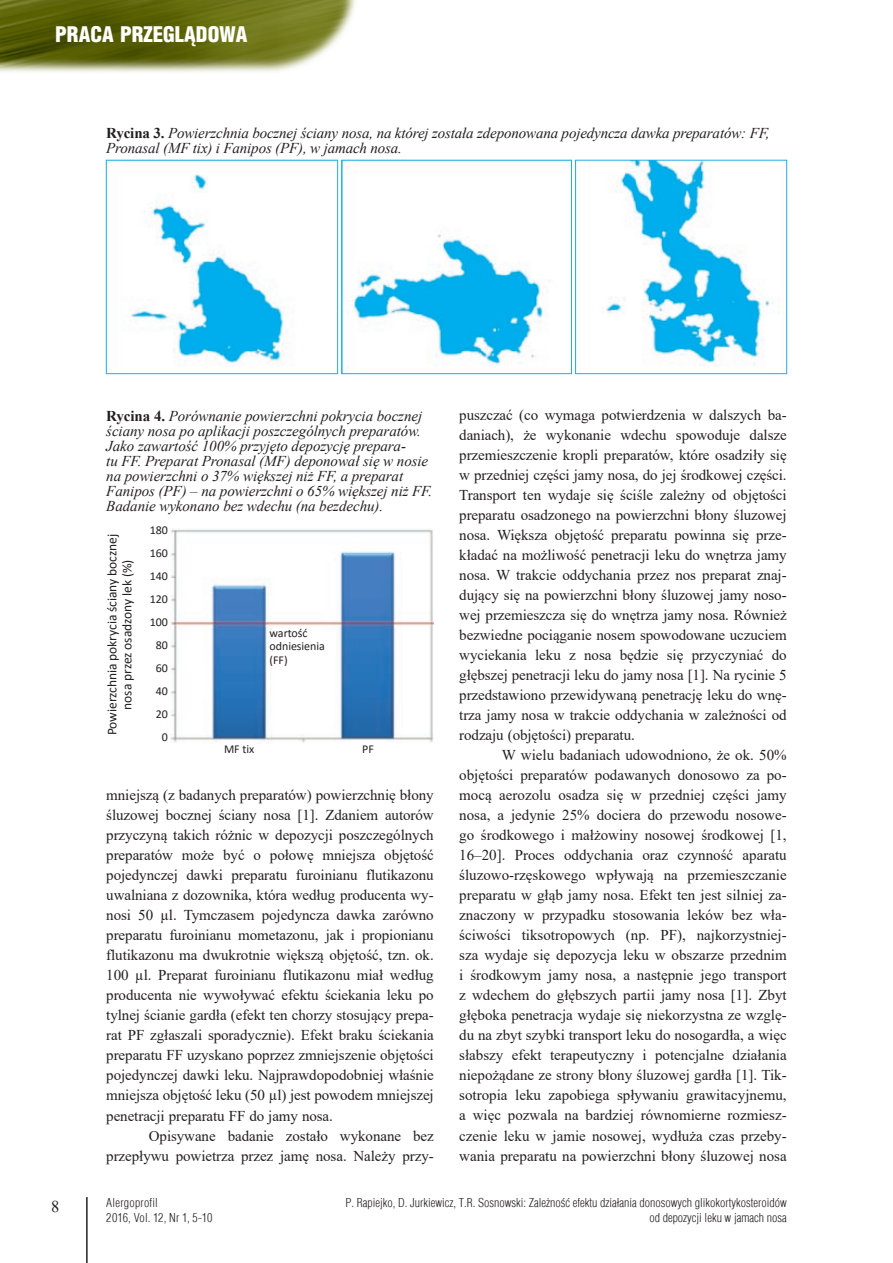
<style>
.page{position:relative;width:893px;height:1263px;background:#fff}
.page>*{position:absolute;margin:0;border:0;box-sizing:border-box;transform-origin:0 0}
.t1{font:900 21px "Switzerland Cond";color:#fff}
.t2{font:16.5px "Times New Roman";color:#231f20}
.t3{font:15px/20px "Times New Roman";letter-spacing:-.005em;color:#231f20;text-align:justify}
.t4{font:italic 15px/15px "Times New Roman";letter-spacing:-.005em;color:#231f20}
.t5{font:13.5px/15px "Calibri";letter-spacing:-.005em;color:#231f20;text-align:center}
.t6{font:300 12px/14.4px "Switzerland Cond";color:#231f20}
.t7{font:12px/23px "Calibri";letter-spacing:-.005em;color:#231f20}
.s1{font-weight:700;font-style:normal}
</style>
<div class="page">
<img style="left:0;top:0;width:356px;height:72px">
<hr style="left:86px;top:1197px;width:2px;height:66px;background:#231f20">
<img style="left:108px;top:162px;width:180px;height:204px">
<div style="left:106px;top:160px;width:232px;height:214px;border:1px solid #1fafe5"></div>
<img style="left:343px;top:162px;width:207px;height:210px">
<div style="left:341px;top:160px;width:231px;height:214px;border:1px solid #1fafe5"></div>
<img style="left:606px;top:162px;width:173px;height:204px">
<div style="left:575px;top:160px;width:212px;height:214px;border:1px solid #1fafe5"></div>
<img style="left:171px;top:529px;width:263px;height:214px">
<h1 class="t1" style="left:55px;top:20px;width:194px">PRACA PRZEGLĄDOWA</h1>
<p class="t4" style="left:106px;top:125px;width:665px"><span class="s1">Rycina 3.</span> Powierzchnia bocznej ściany nosa, na której została zdeponowana pojedyncza dawka preparatów: FF,<br>Pronasal (MF tix) i Fanipos (PF), w jamach nosa.</p>
<p class="t4" style="left:106px;top:408px;width:327px"><span class="s1">Rycina 4.</span> Porównanie powierzchni pokrycia bocznej ściany nosa po aplikacji poszczególnych preparatów.<br>Jako zawartość 100% przyjęto depozycję prepara-<br>tu FF. Preparat Pronasal (MF) deponował się w nosie na powierzchni o 37% większej niż FF, a preparat Fanipos (PF) – na powierzchni o 65% większej niż FF.<br>Badanie wykonano bez wdechu (na bezdechu).</p>
<p class="t5" style="left:104px;top:735px;width:203px;rotate:-90deg">Powierzchnia pokrycia ściany bocznej nosa przez osadzony lek (%)</p>
<p class="t7" style="left:150px;top:518px;width:20px;text-align:right">180<br>160<br>140<br>120<br>100<br>80<br>60<br>40<br>20<br>0</p>
<p class="t7" style="left:270px;top:626px;width:57px;line-height:13.5px">wartość odniesienia (FF)</p>
<p class="t7" style="left:224px;top:737px;width:32px">MF tix</p>
<p class="t7" style="left:362px;top:737px;width:13px">PF</p>
<p class="t3" style="left:106px;top:784px;width:329px">mniejszą (z badanych preparatów) powierzchnię błony śluzowej bocznej ściany nosa [1]. Zdaniem autorów przyczyną takich różnic w depozycji poszczególnych preparatów może być o połowę mniejsza objętość pojedynczej dawki preparatu furoinianu flutikazonu uwalniana z dozownika, która według producenta wy&shy;nosi 50 µl. Tymczasem pojedyncza dawka zarówno preparatu furoinianu mometazonu, jak i propionianu flutikazonu ma dwukrotnie większą objętość, tzn. ok.<br>100 µl. Preparat furoinianu flutikazonu miał według producenta nie wywoływać efektu ściekania leku po tylnej ścianie gardła (efekt ten chorzy stosujący prepa&shy;rat PF zgłaszali sporadycznie). Efekt braku ściekania preparatu FF uzyskano poprzez zmniejszenie objętości pojedynczej dawki leku. Najprawdopodobniej właśnie mniejsza objętość leku (50 µl) jest powodem mniejszej penetracji preparatu FF do jamy nosa.</p>
<p class="t3" style="left:106px;top:1125px;width:329px;text-align:right">Opisywane badanie zostało wykonane bez przepływu powietrza przez jamę nosa. Należy przy-</p>
<p class="t3" style="left:459px;top:404px;width:329px">puszczać (co wymaga potwierdzenia w dalszych ba&shy;daniach), że wykonanie wdechu spowoduje dalsze przemieszczenie kropli preparatów, które osadziły się w przedniej części jamy nosa, do jej środkowej części.<br>Transport ten wydaje się ściśle zależny od objętości preparatu osadzonego na powierzchni błony śluzowej nosa. Większa objętość preparatu powinna się prze&shy;kładać na możliwość penetracji leku do wnętrza jamy nosa. W trakcie oddychania przez nos preparat znaj&shy;dujący się na powierzchni błony śluzowej jamy noso&shy;wej przemieszcza się do wnętrza jamy nosa. Również bezwiedne pociąganie nosem spowodowane uczuciem wyciekania leku z nosa będzie się przyczyniać do głębszej penetracji leku do jamy nosa [1]. Na rycinie 5 przedstawiono przewidywaną penetrację leku do wnę&shy;trza jamy nosa w trakcie oddychania w zależności od rodzaju (objętości) preparatu.</p>
<p class="t3" style="left:459px;top:744px;width:329px;text-indent:43px">W wielu badaniach udowodniono, że ok. 50% objętości preparatów podawanych donosowo za po&shy;mocą aerozolu osadza się w przedniej części jamy nosa, a jedynie 25% dociera do przewodu nosowe&shy;go środkowego i małżowiny nosowej środkowej [1, 16–20]. Proces oddychania oraz czynność aparatu śluzowo-rzęskowego wpływają na przemieszczanie preparatu w głąb jamy nosa. Efekt ten jest silniej za&shy;znaczony w przypadku stosowania leków bez wła&shy;ściwości tiksotropowych (np. PF), najkorzystniej&shy;sza wydaje się depozycja leku w obszarze przednim i środkowym jamy nosa, a następnie jego transport z wdechem do głębszych partii jamy nosa [1]. Zbyt głęboka penetracja wydaje się niekorzystna ze wzglę&shy;du na zbyt szybki transport leku do nosogardła, a więc słabszy efekt terapeutyczny i potencjalne działania niepożądane ze strony błony śluzowej gardła [1]. Tik&shy;sotropia leku zapobiega spływaniu grawitacyjnemu, a więc pozwala na bardziej równomierne rozmiesz&shy;czenie leku w jamie nosowej, wydłuża czas przeby&shy;wania preparatu na powierzchni błony śluzowej nosa</p>
<p class="t2" style="left:51px;top:1195px;width:10px">8</p>
<p class="t6" style="left:106px;top:1196px;width:108px">Alergoprofil<br>2016, Vol. 12, Nr 1, 5-10</p>
<p class="t6" style="left:345px;top:1195px;width:443px;text-align:right">P. Rapiejko, D. Jurkiewicz, T.R. Sosnowski: Zależność efektu działania donosowych glikokortykosteroidów od depozycji leku w jamach nosa</p>
</div>
